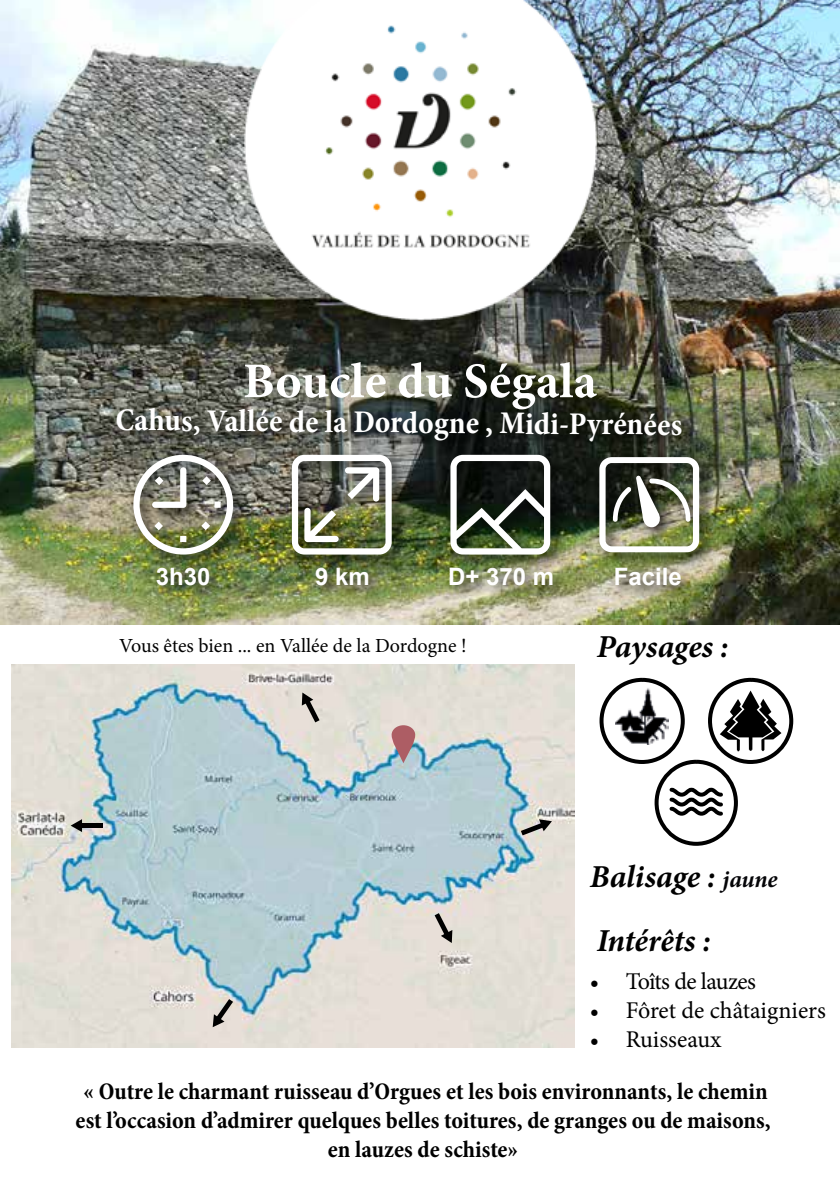
<style>
.page{position:relative;width:840px;height:1191px;background:#fff}
.page>*{position:absolute;margin:0;border:0;box-sizing:border-box;transform-origin:0 0}
.t1{font:700 50px "Minion Pro";letter-spacing:.005em;color:#fff}
.t2{font:700 condensed 32px "Minion Pro";letter-spacing:-.01em;color:#fff}
.t3{font:italic 700 32px "Minion Pro";color:#000}
.t4{font:700 condensed 24px/28.8px "Minion Pro";color:#000;text-align:center}
.t5{font:24px "Minion Pro";letter-spacing:-.01em;color:#000}
.t6{font:700 24px "Arial";color:#fff}
.t7{font:20px "Minion Pro";color:#000}
.s1{font-size:24px;color:#040407}
</style>
<div class="page">
<img style="left:0;top:0;width:839px;height:625px">
<div style="left:112px;top:404px;width:585px;height:53px;background:#000;opacity:.75"></div>
<div style="left:152px;top:563px;width:73px;height:38px;background:#000;opacity:.75"></div>
<div style="left:311px;top:563px;width:73px;height:38px;background:#000;opacity:.75"></div>
<div style="left:444px;top:563px;width:124px;height:38px;background:#000;opacity:.75"></div>
<div style="left:610px;top:563px;width:86px;height:38px;background:#000;opacity:.75"></div>
<div style="left:445px;top:449px;width:121px;height:122px;background:#000;opacity:.75"></div>
<svg style="left:450px;top:455px;width:100px;height:99px"></svg>
<div style="left:286px;top:449px;width:122px;height:122px;background:#000;opacity:.75"></div>
<img style="left:292px;top:455px;width:99px;height:99px">
<div style="left:128px;top:449px;width:122px;height:122px;background:#000;opacity:.75"></div>
<img style="left:133px;top:455px;width:100px;height:99px">
<div style="left:593px;top:451px;width:122px;height:118px;background:#000;opacity:.75"></div>
<img style="left:599px;top:457px;width:99px;height:95px">
<img style="left:11px;top:664px;width:563px;height:383px">
<svg style="left:391px;top:725px;width:24px;height:38px"></svg>
<svg style="left:301px;top:692px;width:18px;height:30px"></svg>
<hr style="left:79px;top:823px;width:24px;height:4px;background:#000">
<svg style="left:71px;top:819px;width:11px;height:13px"></svg>
<svg style="left:212px;top:999px;width:21px;height:28px"></svg>
<svg style="left:434px;top:913px;width:18px;height:30px"></svg>
<svg style="left:520px;top:819px;width:31px;height:16px"></svg>
<img style="left:237px;top:0;width:366px;height:326px">
<svg style="left:719px;top:690px;width:62px;height:61px"></svg>
<div style="left:707px;top:677px;width:86px;height:87px;border:4px solid #000;border-radius:50%"></div>
<img style="left:614px;top:688px;width:53px;height:56px">
<div style="left:599px;top:677px;width:85px;height:87px;border:4px solid #000;border-radius:50%"></div>
<div style="left:654px;top:759px;width:83px;height:87px;border:4px solid #000;border-radius:50%"></div>
<svg style="left:669px;top:787px;width:54px;height:29px"></svg>
<h1 class="t1" style="left:243px;top:346px;width:355px">Boucle du Ségala</h1>
<h2 class="t2" style="left:115px;top:400px;width:568px">Cahus, Vallée de la Dordogne , Midi-Pyrénées</h2>
<p class="t6" style="left:156px;top:561px;width:56px">3h30</p>
<p class="t6" style="left:315px;top:561px;width:56px">9 km</p>
<p class="t6" style="left:448px;top:561px;width:108px">D+ 370 m</p>
<p class="t6" style="left:613px;top:561px;width:70px">Facile</p>
<p class="t7" style="left:119px;top:632px;width:349px">Vous êtes bien ... en Vallée de la Dordogne !</p>
<h2 class="t3" style="left:596px;top:624px;width:133px">Paysages :</h2>
<h2 class="t3" style="left:589px;top:854px;width:189px">Balisage : <span class="s1">jaune</span></h2>
<h2 class="t3" style="left:596px;top:918px;width:116px">Intérêts :</h2>
<p class="t5" style="left:589px;top:965px;width:168px">• Toîts de lauzes</p>
<p class="t5" style="left:589px;top:994px;width:237px">• Fôret de châtaigniers</p>
<p class="t5" style="left:589px;top:1023px;width:133px">• Ruisseaux</p>
<p class="t4" style="left:76px;top:1077px;width:696px">« Outre le charmant ruisseau d’Orgues et les bois environnants, le chemin est l’occasion d’admirer quelques belles toitures, de granges ou de maisons, en lauzes de schiste»</p>
</div>
